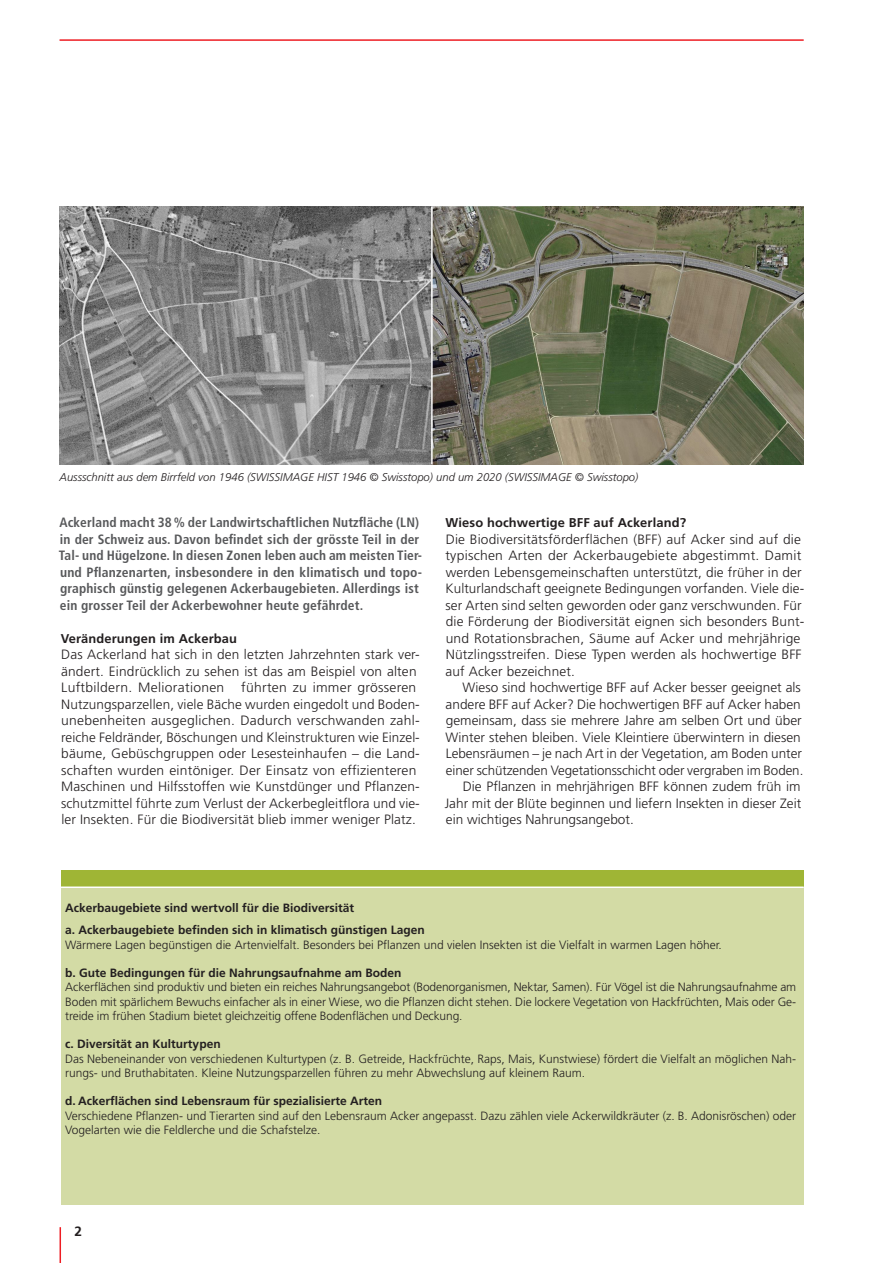
<style>
.page{position:relative;width:893px;height:1263px;background:#fff}
.page>*{position:absolute;margin:0;border:0;box-sizing:border-box;transform-origin:0 0}
._03_1_Fliesstext{font:300 13.5px/16.5px "Frutiger LT Pro";letter-spacing:.01em;color:#231f20}
._03_1_Fliesstext_Ein{font:300 13.5px/16.5px "Frutiger LT Pro";color:#231f20}
._02_0_Lead{font:700 condensed 13.5px/16.5px "Frutiger LT Pro";letter-spacing:.01em;color:#57585a}
.t1{font:700 13.5px "Frutiger LT Pro";color:#231f20}
._01_3_Titel_Untertit{font:700 12.75px "Frutiger LT Pro";letter-spacing:.01em;color:#231f20}
.Les_abeilles_et_les{font:300 12px/14.2px "Frutiger LT Pro";color:#231f20}
._01_4_Titel_Kasten{font:700 12px "Frutiger LT Pro";color:#231f20}
._03_7_Legenden{font:italic 300 11.25px "Frutiger LT Pro";color:#231f20}
</style>
<div class="page">
<hr style="left:60px;top:1227px;width:1px;height:36px;background:#ee1d23">
<div style="left:61px;top:870px;width:743px;height:17px;background:#9fb535"></div>
<div style="left:61px;top:887px;width:743px;height:317px;background:#d3dba5"></div>
<hr style="left:61px;top:886px;width:743px;height:2px;background:#fff">
<img style="left:60px;top:207px;width:744px;height:257px">
<hr style="left:431px;top:207px;width:2px;height:257px;background:#fff">
<hr style="left:60px;top:39px;width:744px;height:2px;background:#ee1d23">
<p class="_03_7_Legenden" style="left:60px;top:470px;width:580px">Aussschnitt aus dem Birrfeld von 1946 (SWISSIMAGE HIST 1946 © Swisstopo) und um 2020 (SWISSIMAGE © Swisstopo)</p>
<p class="_02_0_Lead" style="left:59px;top:514px;width:365px">Ackerland macht 38% der Landwirtschaftlichen Nutzfläche (LN) in der Schweiz aus. Davon befindet sich der grösste Teil in der Tal- und Hügelzone. In diesen Zonen leben auch am meisten Tier&shy;und Pflanzenarten, insbesondere in den klimatisch und topo&shy;graphisch günstig gelegenen Ackerbaugebieten. Allerdings ist ein grosser Teil der Ackerbewohner heute gefährdet.</p>
<p class="_01_3_Titel_Untertit" style="left:61px;top:631px;width:178px">Veränderungen im Ackerbau</p>
<p class="_03_1_Fliesstext" style="left:61px;top:647px;width:360px">Das Ackerland hat sich in den letzten Jahrzehnten stark ver&shy;ändert. Eindrücklich zu sehen ist das am Beispiel von alten Luftbildern. Meliorationen führten zu immer grösseren Nutzungsparzellen, viele Bäche wurden eingedolt und Boden&shy;unebenheiten ausgeglichen. Dadurch verschwanden zahl&shy;reiche Feldränder, Böschungen und Kleinstrukturen wie Einzel&shy;bäume, Gebüschgruppen oder Lesesteinhaufen – die Land&shy;schaften wurden eintöniger. Der Einsatz von effizienteren Maschinen und Hilfsstoffen wie Kunstdünger und Pflanzen&shy;schutzmittel führte zum Verlust der Ackerbegleitflora und vie&shy;ler Insekten. Für die Biodiversität blieb immer weniger Platz.</p>
<p class="_01_3_Titel_Untertit" style="left:445px;top:515px;width:242px">Wieso hochwertige BFF auf Ackerland?</p>
<p class="_03_1_Fliesstext" style="left:445px;top:531px;width:360px">Die Biodiversitätsförderflächen (BFF) auf Acker sind auf die typischen Arten der Ackerbaugebiete abgestimmt. Damit werden Lebensgemeinschaften unterstützt, die früher in der Kulturlandschaft geeignete Bedingungen vorfanden. Viele die&shy;ser Arten sind selten geworden oder ganz verschwunden. Für die Förderung der Biodiversität eignen sich besonders Bunt&shy;und Rotationsbrachen, Säume auf Acker und mehrjährige Nützlingsstreifen. Diese Typen werden als hochwertige BFF auf Acker bezeichnet.</p>
<p class="_03_1_Fliesstext_Ein" style="left:445px;top:680px;width:360px;text-indent:17px">Wieso sind hochwertige BFF auf Acker besser geeignet als andere BFF auf Acker? Die hochwertigen BFF auf Acker haben gemeinsam, dass sie mehrere Jahre am selben Ort und über Winter stehen bleiben. Viele Kleintiere überwintern in diesen Lebensräumen – je nach Art in der Vegetation, am Boden unter einer schützenden Vegetationsschicht oder vergraben im Boden.</p>
<p class="_03_1_Fliesstext_Ein" style="left:445px;top:779px;width:358px;text-align:justify;text-indent:18px">Die Pflanzen in mehrjährigen BFF können zudem früh im Jahr mit der Blüte beginnen und liefern Insekten in dieser Zeit ein wichtiges Nahrungsangebot.</p>
<p class="_01_4_Titel_Kasten" style="left:65px;top:900px;width:290px">Ackerbaugebiete sind wertvoll für die Biodiversität</p>
<p class="_01_4_Titel_Kasten" style="left:65px;top:923px;width:361px">a. Ackerbaugebiete befinden sich in klimatisch günstigen Lagen</p>
<p class="Les_abeilles_et_les" style="left:65px;top:937px;width:658px">Wärmere Lagen begünstigen die Artenvielfalt. Besonders bei Pflanzen und vielen Insekten ist die Vielfalt in warmen Lagen höher.</p>
<p class="_01_4_Titel_Kasten" style="left:65px;top:966px;width:338px">b. Gute Bedingungen für die Nahrungsaufnahme am Boden</p>
<p class="Les_abeilles_et_les" style="left:65px;top:980px;width:732px;text-align:justify">Ackerflächen sind produktiv und bieten ein reiches Nahrungsangebot (Bodenorganismen, Nektar, Samen). Für Vögel ist die Nahrungsaufnahme am Boden mit spärlichem Bewuchs einfacher als in einer Wiese, wo die Pflanzen dicht stehen. Die lockere Vegetation von Hackfrüchten, Mais oder Ge&shy;treide im frühen Stadium bietet gleichzeitig offene Bodenflächen und Deckung.</p>
<p class="_01_4_Titel_Kasten" style="left:65px;top:1037px;width:157px">c. Diversität an Kulturtypen</p>
<p class="Les_abeilles_et_les" style="left:65px;top:1051px;width:732px">Das Nebeneinander von verschiedenen Kulturtypen (z. B. Getreide, Hackfrüchte, Raps, Mais, Kunstwiese) fördert die Vielfalt an möglichen Nah&shy;rungs- und Bruthabitaten. Kleine Nutzungsparzellen führen zu mehr Abwechslung auf kleinem Raum.</p>
<p class="_01_4_Titel_Kasten" style="left:65px;top:1094px;width:318px">d. Ackerflächen sind Lebensraum für spezialisierte Arten</p>
<p class="Les_abeilles_et_les" style="left:65px;top:1108px;width:732px">Verschiedene Pflanzen- und Tierarten sind auf den Lebensraum Acker angepasst. Dazu zählen viele Ackerwildkräuter (z. B. Adonisröschen) oder<br>Vogelarten wie die Feldlerche und die Schafstelze.</p>
<p class="t1" style="left:74px;top:1223px;width:9px">2</p>
</div>
